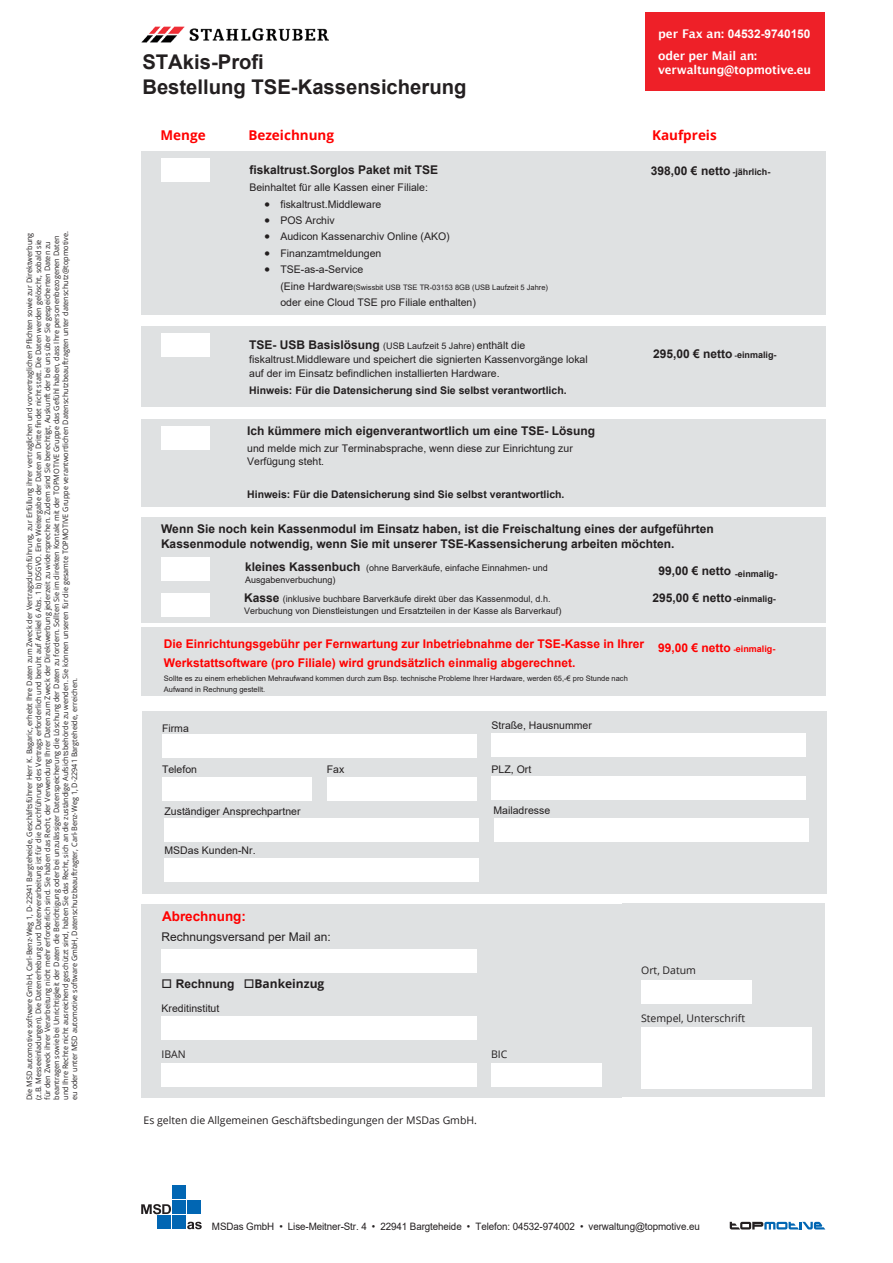
<style>
.page{position:relative;width:893px;height:1263px;background:#fff}
.page>*{position:absolute;margin:0;border:0;box-sizing:border-box;transform-origin:0 0}
.t1{font:700 20.25px/24.3px "Arial";color:#231f20}
.t2{font:700 13.5px "Open Sans";color:#f00}
.t3{font:700 13.5px "Arial";color:#f00}
.t4{font:700 12px/18.8px "Arial";color:#f00}
.t5{font:700 12px/14.4px "Arial";color:#221e1f}
.t6{font:700 12px "Arial";color:#231f20}
.t7{font:700 12px/22.5px "Lucida Grande";letter-spacing:-.01em;color:#fff}
.t8{font:12px "Arial";color:#231f20}
.t9{font:700 12px "Open Sans";color:#231f20}
.t10{font:10.5px/13.8px "Arial";color:#231f20}
.t11{font:700 10.5px "Arial";color:#231f20}
.t12{font:10.5px "Open Sans";color:#231f20}
.t13{font:10.2px "Arial";letter-spacing:-.01em;color:#231f20;scale:.96 1}
.t14{font:9px/12px "Arial";color:#231f20}
.t15{font:700 9px "Arial";color:#231f20}
.t16{font:7.5px/9px "Open Sans";color:#231f20}
.t17{font:7.5px/11.7px "Arial";color:#231f20}
.s1{font-family:"Arial"}
.s2{font-size:9px}
.s3{font-size:10.5px}
.s4{font-weight:700;font-size:12px}
.s5{font-size:7.5px}
</style>
<div class="page">
<div style="left:645px;top:12px;width:180px;height:78px;background:#ee2028"></div>
<div style="left:141px;top:151px;width:684px;height:164px;background:#dfe1e2"></div>
<svg style="left:730px;top:1222px;width:95px;height:7px"></svg>
<svg style="left:141px;top:1204px;width:30px;height:10px"></svg>
<svg style="left:187px;top:1222px;width:15px;height:7px"></svg>
<div style="left:172px;top:1185px;width:14px;height:14px;background:#0166b3"></div>
<div style="left:172px;top:1200px;width:14px;height:14px;background:#0166b3"></div>
<div style="left:187px;top:1200px;width:14px;height:14px;background:#0166b3"></div>
<div style="left:172px;top:1215px;width:14px;height:14px;background:#0166b3"></div>
<div style="left:157px;top:1215px;width:14px;height:14px;background:#0166b3"></div>
<div style="left:142px;top:711px;width:685px;height:183px;background:#dfe1e2"></div>
<div style="left:162px;top:734px;width:315px;height:23px;background:#fff"></div>
<div style="left:492px;top:733px;width:314px;height:23px;background:#fff"></div>
<div style="left:162px;top:777px;width:150px;height:23px;background:#fff"></div>
<div style="left:492px;top:776px;width:314px;height:23px;background:#fff"></div>
<div style="left:327px;top:777px;width:150px;height:23px;background:#fff"></div>
<div style="left:141px;top:904px;width:481px;height:194px;background:#dfe1e2"></div>
<div style="left:162px;top:1063px;width:315px;height:23px;background:#fff"></div>
<div style="left:491px;top:1063px;width:111px;height:23px;background:#fff"></div>
<div style="left:622px;top:903px;width:203px;height:194px;background:#dfe1e2"></div>
<div style="left:641px;top:1027px;width:170px;height:62px;background:#fff"></div>
<div style="left:641px;top:980px;width:111px;height:23px;background:#fff"></div>
<div style="left:494px;top:818px;width:314px;height:23px;background:#fff"></div>
<div style="left:165px;top:818px;width:314px;height:23px;background:#fff"></div>
<div style="left:162px;top:949px;width:315px;height:23px;background:#fff"></div>
<div style="left:162px;top:1016px;width:315px;height:24px;background:#fff"></div>
<div style="left:141px;top:628px;width:684px;height:68px;background:#dfe1e2"></div>
<div style="left:162px;top:158px;width:48px;height:23px;background:#fff"></div>
<div style="left:141px;top:517px;width:684px;height:105px;background:#dfe1e2"></div>
<div style="left:162px;top:557px;width:48px;height:23px;background:#fff"></div>
<div style="left:162px;top:593px;width:48px;height:23px;background:#fff"></div>
<div style="left:165px;top:858px;width:314px;height:23px;background:#fff"></div>
<div style="left:141px;top:326px;width:684px;height:81px;background:#dfe1e2"></div>
<div style="left:162px;top:334px;width:48px;height:23px;background:#fff"></div>
<div style="left:141px;top:419px;width:684px;height:88px;background:#dfe1e2"></div>
<div style="left:162px;top:427px;width:48px;height:23px;background:#fff"></div>
<img style="left:141px;top:27px;width:188px;height:16px">
<p class="t16" style="left:25px;top:1100px;width:870px;rotate:-90deg">Die MSD automotive software GmbH, Carl-Benz-Weg 1, D-22941 Bargteheide, Geschäftsführer Herr K. Bagaric, erhebt Ihre Daten zum Zweck der Vertragsdurchführung, zur Erfüllung ihrer vertraglichen und vorvertraglichen Pflichten sowie zur Direktwerbung (z.B. Messeeinladungen). Die Datenerhebung und Datenverarbeitung ist für die Durchführung des Vertrags erforderlich und beruht auf Artikel 6 Abs. 1 b) DSGVO. Eine Weitergabe der Daten an Dritte findet nicht statt. Die Daten werden gelöscht, sobald sie für den Zweck ihrer Verarbeitung nicht mehr erforderlich sind. Sie haben das Recht, der Verwendung Ihrer Daten zum Zweck der Direktwerbung jederzeit zu widersprechen. Zudem sind Sie berechtigt, Auskunft der bei uns über Sie gespeicherten Daten zu beantragen sowie bei Unrichtigkeit der Daten die Berichtigung oder bei unzulässiger Datenspeicherung die Löschung der Daten zu fordern. Sollten Sie im direkten Kontakt mit der TOPMOTIVE Gruppe das Gefühl haben, dass Ihre personenbezogenen Daten und Ihre Rechte nicht ausreichend geschützt sind, haben Sie das Recht, sich an die zuständige Aufsichtsbehörde zu wenden. Sie können unseren für die gesamte TOPMOTIVE Gruppe verantwortlichen Datenschutzbeauftragten unter datenschutz@topmotive. eu oder unter MSD automotive software GmbH, Datenschutzbeauftragter, Carl-Benz-Weg 1, D-22941 Bargteheide, erreichen.</p>
<h1 class="t1" style="left:142px;top:50px;width:326px">STAkis-Profi<br>Bestellung TSE-Kassensicherung</h1>
<p class="t7" style="left:658px;top:22px;width:154px">per Fax an: <span class="s1">04532-9740150 </span>oder per Mail an:</p>
<p class="t7" style="left:658px;top:58px;width:154px">verwaltung@topmotive.eu</p>
<p class="t2" style="left:161px;top:126px;width:47px">Menge</p>
<p class="t2" style="left:248px;top:126px;width:87px">Bezeichnung</p>
<p class="t2" style="left:652px;top:126px;width:66px">Kaufpreis</p>
<p class="t6" style="left:249px;top:162px;width:190px">fiskaltrust.Sorglos Paket mit TSE</p>
<p class="t6" style="left:651px;top:163px;width:121px">398,00 € netto <span class="s2">-jährlich-</span></p>
<p class="t10" style="left:249px;top:181px;width:180px">Beinhaltet für alle Kassen einer Filiale:</p>
<p class="t10" style="left:264px;top:197px;width:118px">• fiskaltrust.Middleware</p>
<p class="t10" style="left:264px;top:213px;width:72px">• POS Archiv</p>
<p class="t10" style="left:264px;top:230px;width:187px">• Audicon Kassenarchiv Online (AKO)</p>
<p class="t10" style="left:264px;top:246px;width:118px">• Finanzamtmeldungen</p>
<p class="t10" style="left:264px;top:262px;width:100px">• TSE-as-a-Service</p>
<p class="t17" style="left:280px;top:281px;width:269px"><span class="s3">(Eine Hardware</span>(Swissbit USB TSE TR-03153 8GB (USB Laufzeit 5 Jahre)</p>
<p class="t10" style="left:280px;top:295px;width:197px">oder eine Cloud TSE pro Filiale enthalten)</p>
<p class="t14" style="left:249px;top:340px;width:278px"><span class="s4">TSE- USB Basislösung</span> (USB Laufzeit 5 Jahre) <span class="s3">enthält die</span></p>
<h3 class="t10" style="left:249px;top:353px;width:340px">fiskaltrust.Middleware und speichert die signierten Kassenvorgänge lokal auf der im Einsatz befindlichen installierten Hardware.</h3>
<h3 class="t11" style="left:249px;top:383px;width:319px">Hinweis: Für die Datensicherung sind Sie selbst verantwortlich.</h3>
<h3 class="t6" style="left:247px;top:423px;width:350px">Ich kümmere mich eigenverantwortlich um eine TSE- Lösung</h3>
<h3 class="t10" style="left:247px;top:442px;width:327px;line-height:12.6px">und melde mich zur Terminabsprache, wenn diese zur Einrichtung zur<br>Verfügung steht.</h3>
<h3 class="t11" style="left:247px;top:487px;width:319px">Hinweis: Für die Datensicherung sind Sie selbst verantwortlich.</h3>
<h3 class="t6" style="left:653px;top:345px;width:125px">295,00 € netto <span class="s5">-</span><span class="s2">einmalig-</span></h3>
<h3 class="t5" style="left:161px;top:522px;width:554px">Wenn Sie noch kein Kassenmodul im Einsatz haben, ist die Freischaltung eines der aufgeführten<br>Kassenmodule notwendig, wenn Sie mit unserer TSE-Kassensicherung arbeiten möchten.</h3>
<p class="t14" style="left:245px;top:562px;width:304px"><span class="s4">kleines Kassenbuch</span> (ohne Barverkäufe, einfache Einnahmen- und<br>Ausgabenverbuchung)</p>
<p class="t14" style="left:244px;top:593px;width:319px"><span class="s4">Kasse</span> (inklusive buchbare Barverkäufe direkt über das Kassenmodul, d.h.<br>Verbuchung von Dienstleistungen und Ersatzteilen in der Kasse als Barverkauf)</p>
<h3 class="t6" style="left:658px;top:562px;width:74px">99,00 € netto</h3>
<h3 class="t6" style="left:652px;top:589px;width:81px">295,00 € netto</h3>
<p class="t15" style="left:735px;top:567px;width:44px">-einmalig-</p>
<p class="t15" style="left:733px;top:593px;width:44px">-einmalig-</p>
<h3 class="t4" style="left:164px;top:635px;width:482px">Die Einrichtungsgebühr per Fernwartung zur Inbetriebnahme der TSE-Kasse in Ihrer<br>Werkstattsoftware (pro Filiale) wird grundsätzlich einmalig abgerechnet.</h3>
<p class="t17" style="left:164px;top:672px;width:465px">Sollte es zu einem erheblichen Mehraufwand kommen durch zum Bsp. technische Probleme Ihrer Hardware, werden 65,-€ pro Stunde nach<br>Aufwand in Rechnung gestellt.</p>
<h3 class="t4" style="left:658px;top:639px;width:119px">99,00 € netto <span class="s5">-</span><span class="s2">einmalig-</span></h3>
<p class="t10" style="left:162px;top:721px;width:28px">Firma</p>
<p class="t10" style="left:492px;top:718px;width:102px">Straße, Hausnummer</p>
<p class="t10" style="left:162px;top:762px;width:37px">Telefon</p>
<p class="t10" style="left:327px;top:762px;width:19px">Fax</p>
<p class="t10" style="left:492px;top:762px;width:41px">PLZ, Ort</p>
<h3 class="t10" style="left:165px;top:804px;width:137px">Zuständiger Ansprechpartner</h3>
<h3 class="t10" style="left:494px;top:803px;width:58px">Mailadresse</h3>
<h3 class="t10" style="left:165px;top:843px;width:93px">MSDas Kunden-Nr.</h3>
<p class="t3" style="left:162px;top:907px;width:85px">Abrechnung:</p>
<p class="t8" style="left:161px;top:929px;width:171px">Rechnungsversand per Mail an:</p>
<p class="t9" style="left:162px;top:975px;width:164px">□ <span class="s1">Rechnung</span> □Bankeinzug</p>
<h3 class="t10" style="left:162px;top:1001px;width:59px">Kreditinstitut</h3>
<p class="t12" style="left:162px;top:1047px;width:26px">IBAN</p>
<p class="t12" style="left:491px;top:1047px;width:18px">BIC</p>
<p class="t12" style="left:144px;top:1113px;width:335px">Es gelten die Allgemeinen Geschäftsbedingungen der MSDas GmbH.</p>
<p class="t12" style="left:641px;top:963px;width:56px">Ort, Datum</p>
<p class="t12" style="left:641px;top:1011px;width:106px">Stempel, Unterschrift</p>
<p class="t13" style="left:212px;top:1219px;width:510px">MSDas GmbH • Lise-Meitner-Str. 4 • 22941 Bargteheide • Telefon: 04532-974002 • verwaltung@topmotive.eu</p>
</div>
